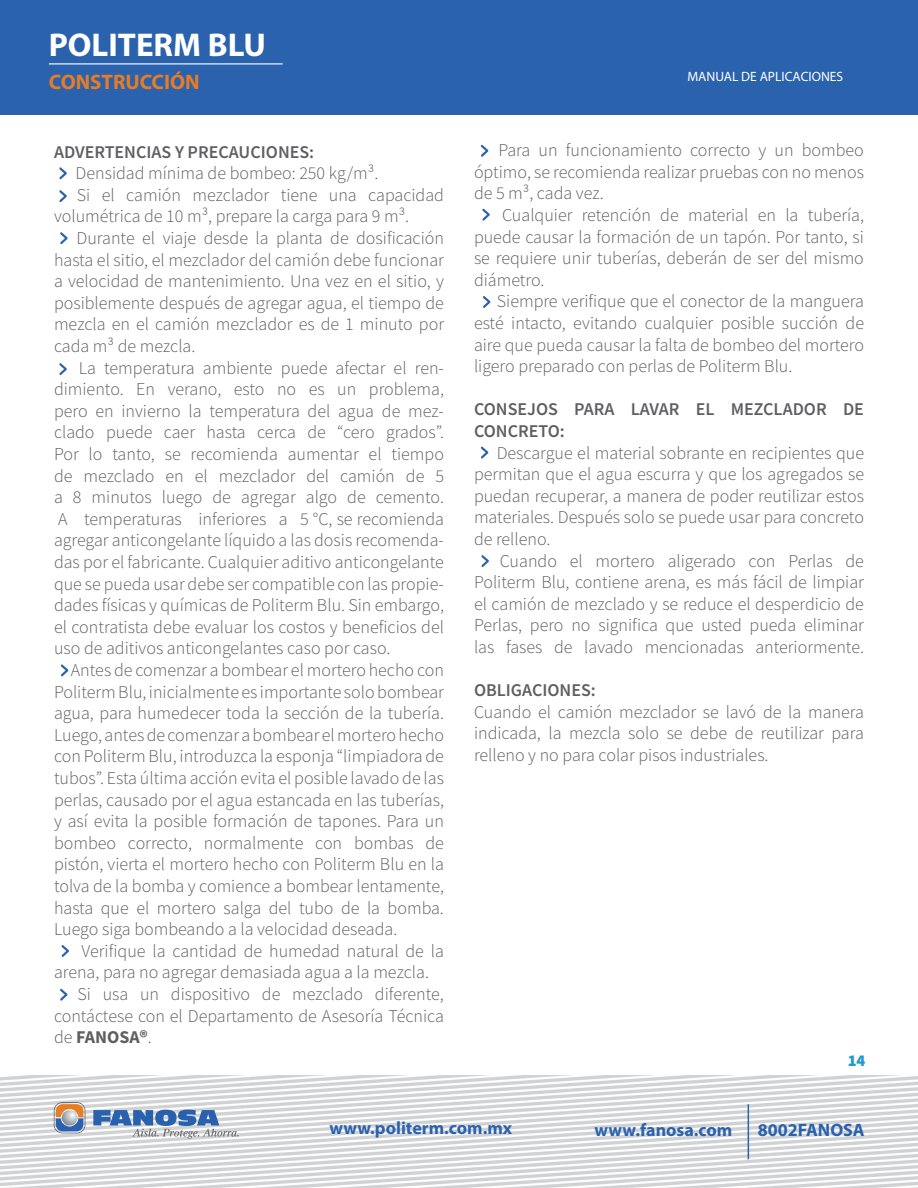
<style>
.page{position:relative;width:918px;height:1188px;background:#fff}
.page>*{position:absolute;margin:0;border:0;box-sizing:border-box;transform-origin:0 0}
.t1{font:700 33px "Myriad Pro";color:#fff}
.t2{font:700 21px "Myriad Pro";color:#e87c24}
.t3{font:300 18px/21.6px "Source Sans Pro";color:#5f5f62;text-align:justify}
.t4{font:600 18px/21.6px "Source Sans Pro";color:#5f5f62}
.t5{font:700 18px "Myriad Pro";color:#2b62ae}
.t6{font:700 18px "Source Sans Pro";color:#5f5f62}
.t7{font:900 16.5px "Source Sans Pro";color:#1e99d5}
.t8{font:13.5px "Myriad Pro";color:#fff}
.s1{font-weight:300}
</style>
<div class="page">
<div style="left:0;top:0;width:918px;height:115px;background:#2b62ae"></div>
<svg style="left:481px;top:145px;width:7px;height:12px"></svg>
<svg style="left:482px;top:209px;width:8px;height:12px"></svg>
<svg style="left:483px;top:296px;width:7px;height:12px"></svg>
<svg style="left:61px;top:945px;width:8px;height:12px"></svg>
<svg style="left:481px;top:555px;width:8px;height:12px"></svg>
<svg style="left:60px;top:989px;width:7px;height:12px"></svg>
<svg style="left:59px;top:363px;width:8px;height:12px"></svg>
<svg style="left:61px;top:664px;width:7px;height:13px"></svg>
<svg style="left:59px;top:167px;width:8px;height:12px"></svg>
<svg style="left:60px;top:232px;width:8px;height:12px"></svg>
<svg style="left:481px;top:446px;width:7px;height:13px"></svg>
<svg style="left:59px;top:190px;width:8px;height:12px"></svg>
<svg style="left:54px;top:1102px;width:31px;height:31px"></svg>
<svg style="left:93px;top:1110px;width:146px;height:29px"></svg>
<hr style="left:748px;top:1104px;width:1px;height:55px;background:#2b62ae">
<hr style="left:49px;top:63px;width:234px;height:1px;background:#fff">
<h1 class="t1" style="left:49px;top:24px;width:219px">POLITERM BLU</h1>
<p class="t2" style="left:49px;top:68px;width:152px">CONSTRUCCIÓN</p>
<p class="t8" style="left:688px;top:68px;width:157px">MANUAL DE APLICACIONES</p>
<p class="t4" style="left:54px;top:141px;width:262px">ADVERTENCIAS Y PRECAUCIONES:</p>
<p class="t3" style="left:76px;top:162px;width:304px">Densidad mínima de bombeo: 250 kg/m³.</p>
<p class="t3" style="left:77px;top:184px;width:369px">Si el camión mezclador tiene una capacidad</p>
<p class="t3" style="left:54px;top:206px;width:357px">volumétrica de 10 m³, prepare la carga para 9 m³.</p>
<p class="t3" style="left:77px;top:227px;width:369px">Durante el viaje desde la planta de dosificación</p>
<p class="t3" style="left:54px;top:249px;width:391px">hasta el sitio, el mezclador del camión debe funcionar</p>
<p class="t3" style="left:54px;top:270px;width:391px">a velocidad de mantenimiento. Una vez en el sitio, y</p>
<p class="t3" style="left:54px;top:292px;width:391px">posiblemente después de agregar agua, el tiempo de</p>
<p class="t3" style="left:54px;top:314px;width:392px">mezcla en el camión mezclador es de 1 minuto por</p>
<p class="t3" style="left:54px;top:335px;width:143px">cada m³ de mezcla.</p>
<p class="t3" style="left:79px;top:357px;width:367px">La temperatura ambiente puede afectar el ren-</p>
<p class="t3" style="left:54px;top:378px;width:392px">dimiento. En verano, esto no es un problema,</p>
<p class="t3" style="left:54px;top:400px;width:391px">pero en invierno la temperatura del agua de mez-</p>
<p class="t3" style="left:54px;top:422px;width:391px">clado puede caer hasta cerca de “cero grados”.</p>
<p class="t3" style="left:54px;top:443px;width:391px">Por lo tanto, se recomienda aumentar el tiempo</p>
<p class="t3" style="left:54px;top:465px;width:391px">de mezclado en el mezclador del camión de 5</p>
<p class="t3" style="left:54px;top:486px;width:392px">a 8 minutos luego de agregar algo de cemento.</p>
<p class="t3" style="left:58px;top:508px;width:387px">A temperaturas inferiores a 5 °C, se recomienda</p>
<p class="t3" style="left:54px;top:530px;width:391px">agregar anticongelante líquido a las dosis recomenda-</p>
<p class="t3" style="left:54px;top:551px;width:391px">das por el fabricante. Cualquier aditivo anticongelante</p>
<p class="t3" style="left:54px;top:573px;width:391px">que se pueda usar debe ser compatible con las propie-</p>
<p class="t3" style="left:54px;top:594px;width:391px">dades físicas y químicas de Politerm Blu. Sin embargo,</p>
<p class="t3" style="left:54px;top:616px;width:392px">el contratista debe evaluar los costos y beneficios del</p>
<p class="t3" style="left:54px;top:638px;width:338px">uso de aditivos anticongelantes caso por caso.</p>
<p class="t3" style="left:71px;top:659px;width:375px">Antes de comenzar a bombear el mortero hecho con</p>
<p class="t3" style="left:54px;top:681px;width:391px">Politerm Blu, inicialmente es importante solo bombear</p>
<p class="t3" style="left:54px;top:702px;width:391px">agua, para humedecer toda la sección de la tubería.</p>
<p class="t3" style="left:54px;top:724px;width:392px">Luego, antes de comenzar a bombear el mortero hecho</p>
<p class="t3" style="left:54px;top:746px;width:392px">con Politerm Blu, introduzca la esponja “limpiadora de</p>
<p class="t3" style="left:54px;top:767px;width:391px">tubos”. Esta última acción evita el posible lavado de las</p>
<p class="t3" style="left:54px;top:789px;width:391px">perlas, causado por el agua estancada en las tuberías,</p>
<p class="t3" style="left:54px;top:810px;width:391px">y así evita la posible formación de tapones. Para un</p>
<p class="t3" style="left:54px;top:832px;width:391px">bombeo correcto, normalmente con bombas de</p>
<p class="t3" style="left:54px;top:854px;width:392px">pistón, vierta el mortero hecho con Politerm Blu en la</p>
<p class="t3" style="left:54px;top:875px;width:392px">tolva de la bomba y comience a bombear lentamente,</p>
<p class="t3" style="left:54px;top:897px;width:391px">hasta que el mortero salga del tubo de la bomba.</p>
<p class="t3" style="left:54px;top:918px;width:345px">Luego siga bombeando a la velocidad deseada.</p>
<p class="t3" style="left:82px;top:940px;width:364px">Verifique la cantidad de humedad natural de la</p>
<p class="t3" style="left:54px;top:962px;width:376px">arena, para no agregar demasiada agua a la mezcla.</p>
<p class="t3" style="left:77px;top:983px;width:368px">Si usa un dispositivo de mezclado diferente,</p>
<p class="t3" style="left:54px;top:1005px;width:392px">contáctese con el Departamento de Asesoría Técnica</p>
<p class="t6" style="left:54px;top:1025px;width:99px"><span class="s1">de</span> FANOSA®<span class="s1">.</span></p>
<p class="t3" style="left:474px;top:139px;width:392px;text-indent:24px">Para un funcionamiento correcto y un bombeo óptimo, se recomienda realizar pruebas con no menos de 5 m³, cada vez.</p>
<p class="t3" style="left:474px;top:204px;width:392px;text-indent:28px">Cualquier retención de material en la tubería, puede causar la formación de un tapón. Por tanto, si se requiere unir tuberías, deberán de ser del mismo diámetro.</p>
<p class="t3" style="left:474px;top:291px;width:392px;text-indent:23px">Siempre verifique que el conector de la manguera esté intacto, evitando cualquier posible succión de aire que pueda causar la falta de bombeo del mortero ligero preparado con perlas de Politerm Blu.</p>
<p class="t4" style="left:474px;top:398px;width:391px">CONSEJOS PARA LAVAR EL MEZCLADOR DE<br>CONCRETO:</p>
<p class="t3" style="left:474px;top:442px;width:392px;text-indent:23px">Descargue el material sobrante en recipientes que permitan que el agua escurra y que los agregados se puedan recuperar, a manera de poder reutilizar estos materiales. Después solo se puede usar para concreto de relleno.</p>
<p class="t3" style="left:474px;top:550px;width:392px;text-indent:26px">Cuando el mortero aligerado con Perlas de Politerm Blu, contiene arena, es más fácil de limpiar el camión de mezclado y se reduce el desperdicio de Perlas, pero no significa que usted pueda eliminar las fases de lavado mencionadas anteriormente.</p>
<p class="t4" style="left:474px;top:679px;width:123px">OBLIGACIONES:</p>
<p class="t3" style="left:474px;top:701px;width:392px">Cuando el camión mezclador se lavó de la manera indicada, la mezcla solo se debe de reutilizar para relleno y no para colar pisos industriales.</p>
<p class="t7" style="left:848px;top:1049px;width:19px">14</p>
<p class="t5" style="left:329px;top:1116px;width:184px">www.politerm.com.mx</p>
<p class="t5" style="left:595px;top:1118px;width:139px">www.fanosa.com</p>
<p class="t5" style="left:758px;top:1118px;width:108px">8002FANOSA</p>
</div>
